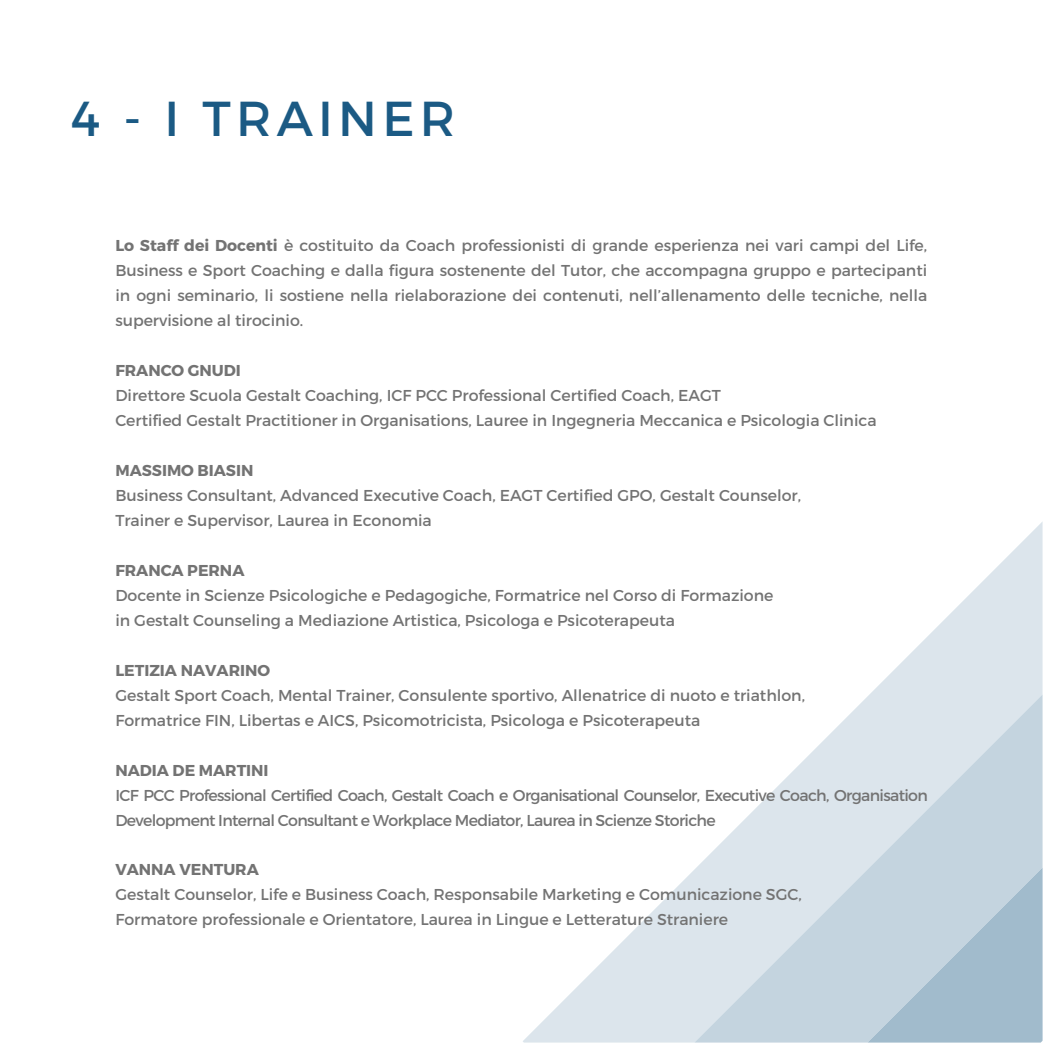
<style>
.page{position:relative;width:1043px;height:1043px;background:#fff}
.page>*{position:absolute;margin:0;border:0;box-sizing:border-box;transform-origin:0 0}
.t1{font:49px "Montserrat";letter-spacing:.105em;color:#1b5a84}
.t2{font:15.75px/24.8px "Montserrat";color:#737373;text-align:justify}
.t3{font:15.75px/24.8px "Montserrat";letter-spacing:-.04em;color:#737373}
.t4{font:700 15.75px "Montserrat";color:#737373}
.s1{font-weight:700}
</style>
<div class="page">
<svg style="left:523px;top:522px;width:519px;height:520px"></svg>
<svg style="left:694px;top:694px;width:348px;height:348px;fill:#dce5ec"></svg>
<svg style="left:867px;top:867px;width:175px;height:175px"></svg>
<h1 class="t1" style="left:71px;top:87px;width:385px">4 - I TRAINER</h1>
<p class="t2" style="left:115px;top:232px;width:813px"><span class="s1">Lo Staff dei Docenti</span> è costituito da Coach professionisti di grande esperienza nei vari campi del Life, Business e Sport Coaching e dalla figura sostenente del Tutor, che accompagna gruppo e partecipanti in ogni seminario, li sostiene nella rielaborazione dei contenuti, nell’allenamento delle tecniche, nella supervisione al tirocinio.</p>
<p class="t4" style="left:115px;top:360px;width:127px">FRANCO GNUDI</p>
<p class="t2" style="left:115px;top:382px;width:607px">Direttore Scuola Gestalt Coaching, ICF PCC Professional Certified Coach, EAGT</p>
<p class="t2" style="left:115px;top:407px;width:762px">Certified Gestalt Practitioner in Organisations, Lauree in Ingegneria Meccanica e Psicologia Clinica</p>
<p class="t4" style="left:115px;top:460px;width:139px">MASSIMO BIASIN</p>
<p class="t2" style="left:115px;top:482px;width:687px">Business Consultant, Advanced Executive Coach, EAGT Certified GPO, Gestalt Counselor,</p>
<p class="t2" style="left:115px;top:507px;width:318px">Trainer e Supervisor, Laurea in Economia</p>
<p class="t4" style="left:115px;top:560px;width:130px">FRANCA PERNA</p>
<p class="t2" style="left:115px;top:582px;width:659px">Docente in Scienze Psicologiche e Pedagogiche, Formatrice nel Corso di Formazione</p>
<p class="t2" style="left:115px;top:606px;width:561px">in Gestalt Counseling a Mediazione Artistica, Psicologa e Psicoterapeuta</p>
<p class="t4" style="left:115px;top:659px;width:156px">LETIZIA NAVARINO</p>
<p class="t2" style="left:115px;top:681px;width:691px">Gestalt Sport Coach, Mental Trainer, Consulente sportivo, Allenatrice di nuoto e triathlon,</p>
<p class="t2" style="left:115px;top:706px;width:586px">Formatrice FIN, Libertas e AICS, Psicomotricista, Psicologa e Psicoterapeuta</p>
<p class="t4" style="left:115px;top:759px;width:155px">NADIA DE MARTINI</p>
<p class="t3" style="left:115px;top:781px;width:813px">ICF PCC Professional Certified Coach, Gestalt Coach e Organisational Counselor, Executive Coach, Organisation<br>Development Internal Consultant e Workplace Mediator, Laurea in Scienze Storiche</p>
<p class="t4" style="left:115px;top:859px;width:145px">VANNA VENTURA</p>
<p class="t2" style="left:115px;top:881px;width:687px">Gestalt Counselor, Life e Business Coach, Responsabile Marketing e Comunicazione SGC,</p>
<p class="t2" style="left:115px;top:906px;width:614px">Formatore professionale e Orientatore, Laurea in Lingue e Letterature Straniere</p>
</div>
